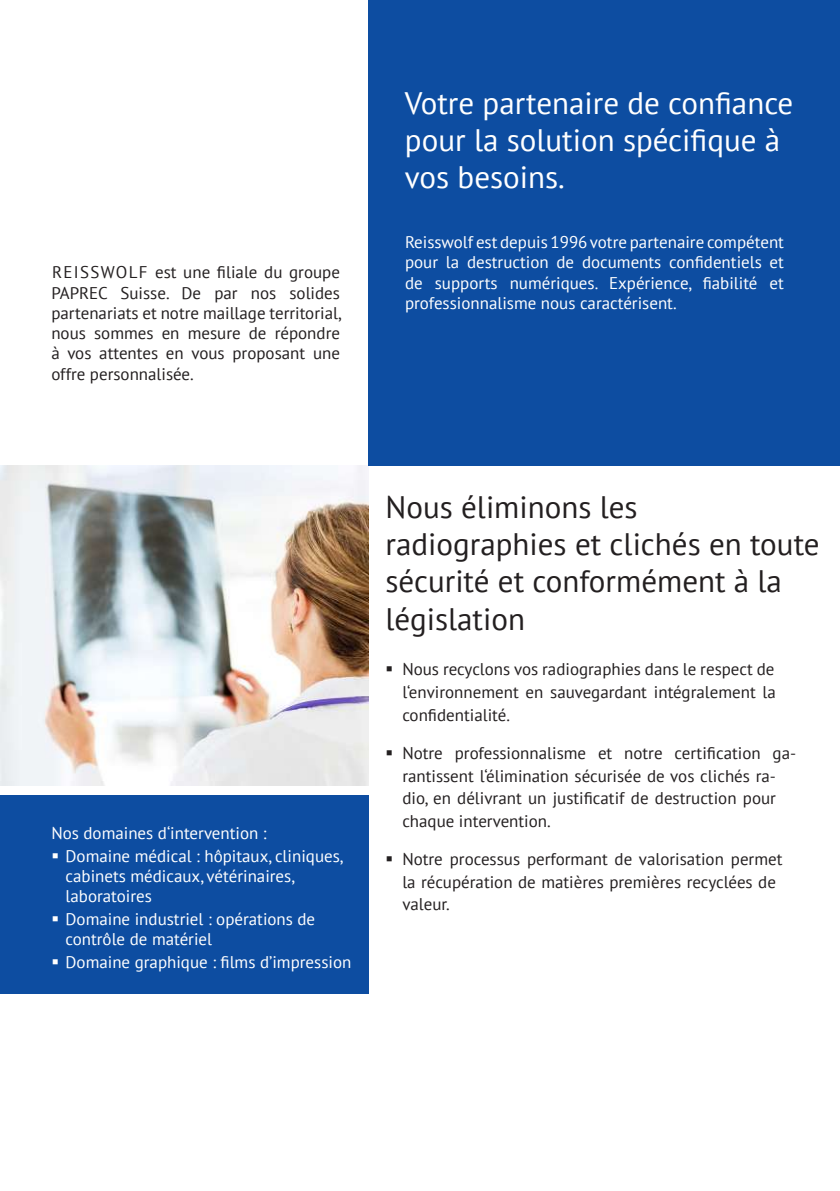
<style>
.page{position:relative;width:840px;height:1191px;background:#fff}
.page>*{position:absolute;margin:0;border:0;box-sizing:border-box;transform-origin:0 0}
.t1{font:31px/37.2px "PT Sans";color:#231f20}
.t2{font:31px/37.2px "PT Sans";color:#fff}
.t3{font:17px/22.6px "PT Sans";color:#231f20;text-align:justify}
.t4{font:17px/20.2px "PT Sans";color:#fff}
</style>
<div class="page">
<img style="left:0;top:465px;width:368px;height:320px">
<div style="left:368px;top:0;width:471px;height:465px;background:#0d4da1"></div>
<div style="left:0;top:795px;width:368px;height:198px;background:#0d4da1"></div>
<p class="t3" style="left:51px;top:262px;width:291px;line-height:20.2px">REISSWOLF est une filiale du groupe PAPREC Suisse. De par nos solides partenariats et notre maillage territorial, nous sommes en mesure de répondre à vos attentes en vous proposant une offre personnalisée.</p>
<h1 class="t2" style="left:405px;top:84px;width:389px">Votre partenaire de confiance pour la solution spécifique à vos besoins.</h1>
<p class="t4" style="left:405px;top:232px;width:380px;text-align:justify">Reisswolf est depuis 1996 votre partenaire compétent pour la destruction de documents confidentiels et de supports numériques. Expérience, fiabilité et professionnalisme nous caractérisent.</p>
<p class="t4" style="left:51px;top:822px;width:217px">Nos domaines d‘intervention :</p>
<p class="t4" style="left:65px;top:845px;width:279px;text-indent:-14px">▪ Domaine médical : hôpitaux, cliniques, cabinets médicaux, vétérinaires, laboratoires</p>
<p class="t4" style="left:65px;top:908px;width:251px;text-indent:-14px">▪ Domaine industriel : opérations de contrôle de matériel</p>
<p class="t4" style="left:51px;top:951px;width:301px">▪ Domaine graphique : films d’impression</p>
<h1 class="t1" style="left:385px;top:487px;width:435px">Nous éliminons les radiographies et clichés en toute sécurité et conformément à la législation</h1>
<p class="t3" style="left:402px;top:658px;width:375px;text-indent:-17px">▪ Nous recyclons vos radiographies dans le respect de l‘environnement en sauvegardant intégralement la confidentialité.</p>
<p class="t3" style="left:402px;top:741px;width:395px;text-align:left;text-indent:-17px">▪ Notre professionnalisme et notre certification ga&shy;rantissent l‘élimination sécurisée de vos clichés ra&shy;dio, en délivrant un justificatif de destruction pour chaque intervention.</p>
<p class="t3" style="left:402px;top:847px;width:381px;text-align:left;text-indent:-17px">▪ Notre processus performant de valorisation permet la récupération de matières premières recyclées de valeur.</p>
</div>
